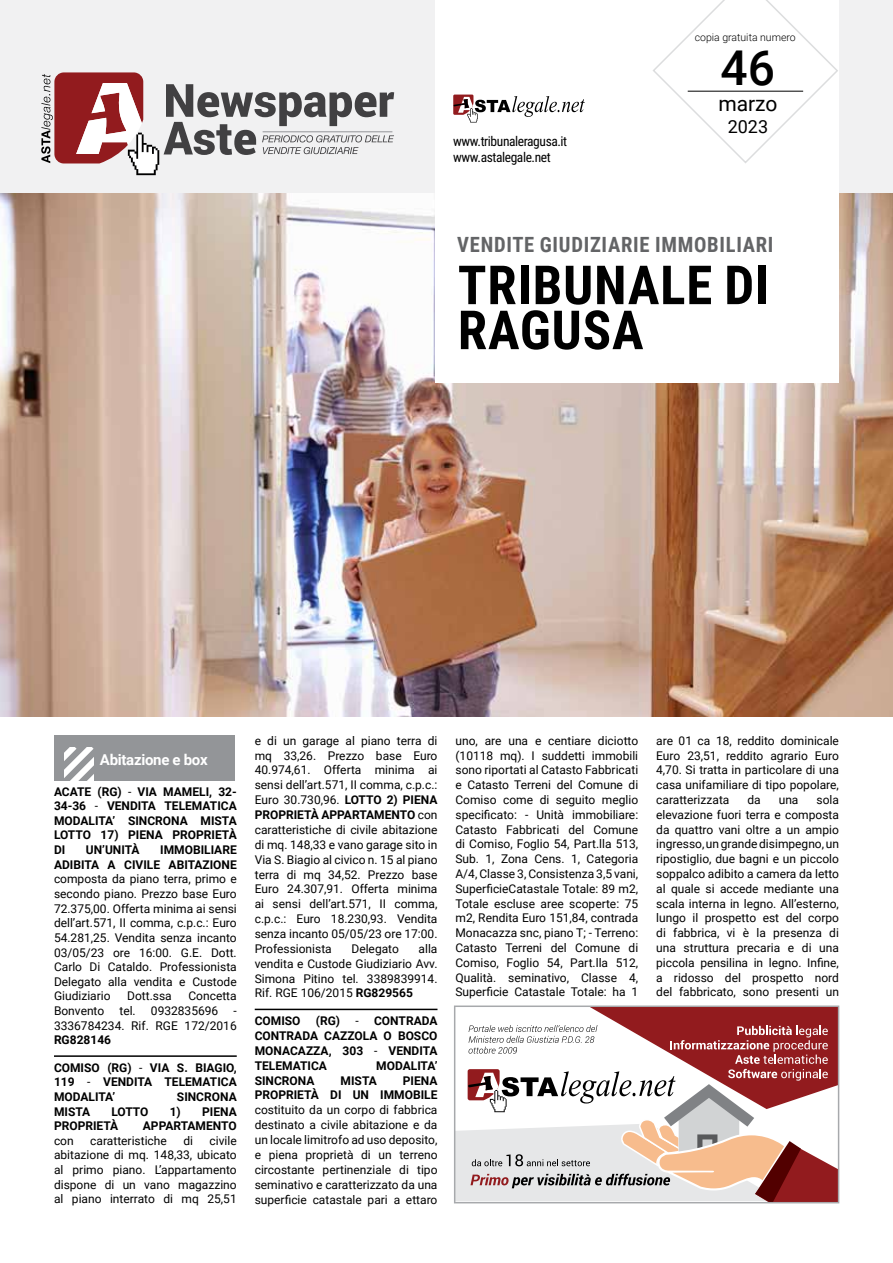
<style>
.page{position:relative;width:893px;height:1263px;background:#fff}
.page>*{position:absolute;margin:0;border:0;box-sizing:border-box;transform-origin:0 0}
.t1{font:700 54px "Roboto Condensed";letter-spacing:.015em;color:#000}
.t2{font:500 48px "Roboto";color:#000}
.t3{font:700 21px "Roboto Condensed";letter-spacing:.035em;color:#636466}
.t4{font:21px "Roboto";color:#000}
.t5{font:18px "Roboto";color:#000}
.t6{font:700 15px "Roboto";letter-spacing:-.02em;color:#fff}
.t7{font:13.5px/16.2px "Roboto Condensed";letter-spacing:-.03em;color:#000}
.t8{font:12px/14.9px "Roboto";color:#000;text-align:justify}
.t9{font:700 12px/14.7px "Roboto";color:#000;text-align:justify}
.t10{font:300 10.5px "Roboto";color:#000}
.s1{font-weight:400}
.s2{font-weight:700}
</style>
<div class="page">
<div style="left:0;top:0;width:893px;height:449px;background:#f1f1f2"></div>
<img style="left:1px;top:193px;width:892px;height:523px">
<div style="left:436px;top:0;width:403px;height:383px;background:#fff"></div>
<svg style="left:41px;top:72px;width:353px;height:103px"></svg>
<svg style="left:453px;top:95px;width:132px;height:27px"></svg>
<svg style="left:653px;top:0;width:185px;height:163px"></svg>
<hr style="left:688px;top:91px;width:115px;height:1px;background:#000">
<hr style="left:54px;top:1055px;width:183px;height:2px;background:#000">
<div style="left:54px;top:736px;width:181px;height:45px;background:#939598"></div>
<svg style="left:64px;top:748px;width:30px;height:33px"></svg>
<hr style="left:255px;top:1009px;width:182px;height:1px;background:#000">
<svg style="left:456px;top:1006px;width:384px;height:197px"></svg>
<div style="left:454px;top:1005px;width:385px;height:198px;border:1px solid #a7a9ac"></div>
<p class="t10" style="left:695px;top:30px;width:103px">copia gratuita numero</p>
<p class="t7" style="left:453px;top:132px;width:116px">www.tribunaleragusa.it www.astalegale.net</p>
<h2 class="t2" style="left:721px;top:34px;width:56px">46</h2>
<h3 class="t4" style="left:718px;top:89px;width:61px">marzo</h3>
<h3 class="t5" style="left:728px;top:114px;width:42px">2023</h3>
<h3 class="t3" style="left:457px;top:230px;width:318px">VENDITE GIUDIZIARIE IMMOBILIARI</h3>
<h1 class="t1" style="left:458px;top:247px;width:59px">TRIBUNALE</h1>
<h1 class="t1" style="left:724px;top:247px;width:21px">DI</h1>
<h1 class="t1" style="left:458px;top:292px;width:187px">RAGUSA</h1>
<p class="t6" style="left:100px;top:749px;width:109px">Abitazione e box</p>
<p class="t9" style="left:54px;top:783px;width:184px">ACATE (RG) <span class="s1">-</span> VIA MAMELI, 32- 34-36 <span class="s1">-</span> VENDITA TELEMATICA MODALITA’ SINCRONA MISTA LOTTO 17) PIENA PROPRIETÀ DI</p>
<p class="t9" style="left:86px;top:842px;width:55px">UN’UNITÀ</p>
<p class="t9" style="left:54px;top:842px;width:184px;text-align:right">IMMOBILIARE<br>ADIBITA A CIVILE ABITAZIONE</p>
<p class="t8" style="left:54px;top:871px;width:184px">composta da piano terra, primo e secondo piano. Prezzo base Euro 72.375,00. Offerta minima ai sensi dell’art.571, II comma, c.p.c.: Euro 54.281,25. Vendita senza incanto 03/05/23 ore 16:00. G.E. Dott.<br>Carlo Di Cataldo. Professionista Delegato alla vendita e Custode Giudiziario</p>
<p class="t8" style="left:127px;top:988px;width:46px">Dott.ssa</p>
<p class="t8" style="left:188px;top:988px;width:50px">Concetta</p>
<p class="t8" style="left:54px;top:1003px;width:52px">Bonvento</p>
<p class="t8" style="left:119px;top:1003px;width:18px">tel.</p>
<p class="t8" style="left:151px;top:1003px;width:69px">0932835696</p>
<p class="t8" style="left:54px;top:1003px;width:184px;text-align:right">-<br>3336784234. Rif. RGE 172/2016</p>
<p class="t9" style="left:54px;top:1032px;width:59px">RG828146</p>
<p class="t9" style="left:54px;top:1059px;width:184px">COMISO (RG) <span class="s1">-</span> VIA S. BIAGIO, 119 <span class="s1">-</span> VENDITA TELEMATICA MODALITA’</p>
<p class="t9" style="left:177px;top:1089px;width:61px">SINCRONA</p>
<p class="t9" style="left:54px;top:1103px;width:38px">MISTA</p>
<p class="t9" style="left:111px;top:1103px;width:38px">LOTTO</p>
<p class="t9" style="left:170px;top:1103px;width:69px">1) PIENA</p>
<p class="t9" style="left:54px;top:1118px;width:66px">PROPRIETÀ</p>
<p class="t9" style="left:143px;top:1118px;width:95px">APPARTAMENTO</p>
<p class="t8" style="left:54px;top:1133px;width:21px">con</p>
<p class="t8" style="left:90px;top:1133px;width:78px">caratteristiche</p>
<p class="t8" style="left:183px;top:1133px;width:11px">di</p>
<p class="t8" style="left:54px;top:1133px;width:184px;text-indent:156px">civile abitazione di mq. 148,33, ubicato al primo piano. L’appartamento dispone di un vano magazzino al piano interrato di mq 25,51</p>
<p class="t8" style="left:255px;top:732px;width:184px">e di un garage al piano terra di mq 33,26. Prezzo base Euro 40.974,61. Offerta minima ai sensi dell’art.571, II comma, c.p.c.:<br>Euro 30.730,96. <span class="s2">LOTTO 2) PIENA PROPRIETÀ APPARTAMENTO</span> con caratteristiche di civile abitazione di mq. 148,33 e vano garage sito in Via S. Biagio al civico n. 15 al piano terra di mq 34,52. Prezzo base Euro 24.307,91. Offerta minima ai sensi dell’art.571, II comma, c.p.c.: Euro 18.230,93. Vendita senza incanto 05/05/23 ore 17:00.<br>Professionista</p>
<p class="t8" style="left:255px;top:941px;width:184px;text-indent:164px">alla vendita e Custode Giudiziario Avv.<br>Simona Pitino tel. 3389839914.<br>Rif. RGE 106/2015 <span class="s2">RG829565</span></p>
<p class="t9" style="left:255px;top:1013px;width:47px">COMISO</p>
<p class="t9" style="left:316px;top:1013px;width:26px">(RG)</p>
<p class="t8" style="left:351px;top:941px;width:49px">Delegato</p>
<p class="t9" style="left:255px;top:1013px;width:184px;text-indent:101px"><span class="s1">-</span> CONTRADA CONTRADA CAZZOLA O BOSCO MONACAZZA, 303 <span class="s1">-</span> VENDITA TELEMATICA</p>
<p class="t9" style="left:376px;top:1058px;width:63px">MODALITA’</p>
<p class="t9" style="left:255px;top:1072px;width:61px">SINCRONA</p>
<p class="t9" style="left:341px;top:1072px;width:38px">MISTA</p>
<p class="t9" style="left:255px;top:1072px;width:184px;text-align:right">PIENA<br>PROPRIETÀ DI UN IMMOBILE</p>
<p class="t8" style="left:255px;top:1102px;width:184px">costituito da un corpo di fabbrica destinato a civile abitazione e da un locale limitrofo ad uso deposito, e piena proprietà di un terreno circostante pertinenziale di tipo seminativo e caratterizzato da una superficie catastale pari a ettaro</p>
<p class="t8" style="left:455px;top:733px;width:184px">uno, are una e centiare diciotto (10118 mq). I suddetti immobili sono riportati al Catasto Fabbricati e Catasto Terreni del Comune di Comiso come di seguito meglio specificato: - Unità immobiliare:<br>Catasto Fabbricati del Comune di Comiso, Foglio 54, Part.lla 513, Sub. 1, Zona Cens. 1, Categoria A/4, Classe 3, Consistenza 3,5 vani, SuperficieCatastale Totale: 89 m2, Totale escluse aree scoperte: 75 m2, Rendita Euro 151,84, contrada Monacazza snc, piano T; - Terreno:<br>Catasto Terreni del Comune di Comiso, Foglio 54, Part.lla 512, Qualità. seminativo, Classe 4, Superficie Catastale Totale: ha 1</p>
<p class="t8" style="left:656px;top:733px;width:184px">are 01 ca 18, reddito dominicale Euro 23,51, reddito agrario Euro 4,70. Si tratta in particolare di una casa unifamiliare di tipo popolare, caratterizzata</p>
<p class="t8" style="left:656px;top:792px;width:184px;text-indent:160px">sola elevazione fuori terra e composta da quattro vani oltre a un ampio ingresso, un grande disimpegno, un ripostiglio, due bagni e un piccolo soppalco adibito a camera da letto al quale si accede mediante una scala interna in legno. All’esterno, lungo il prospetto est del corpo di fabbrica, vi è la presenza di una struttura precaria e di una piccola pensilina in legno. Infine, a ridosso del prospetto nord del fabbricato, sono presenti un</p>
<p class="t8" style="left:747px;top:792px;width:15px">da</p>
<p class="t8" style="left:779px;top:792px;width:21px">una</p>
</div>
